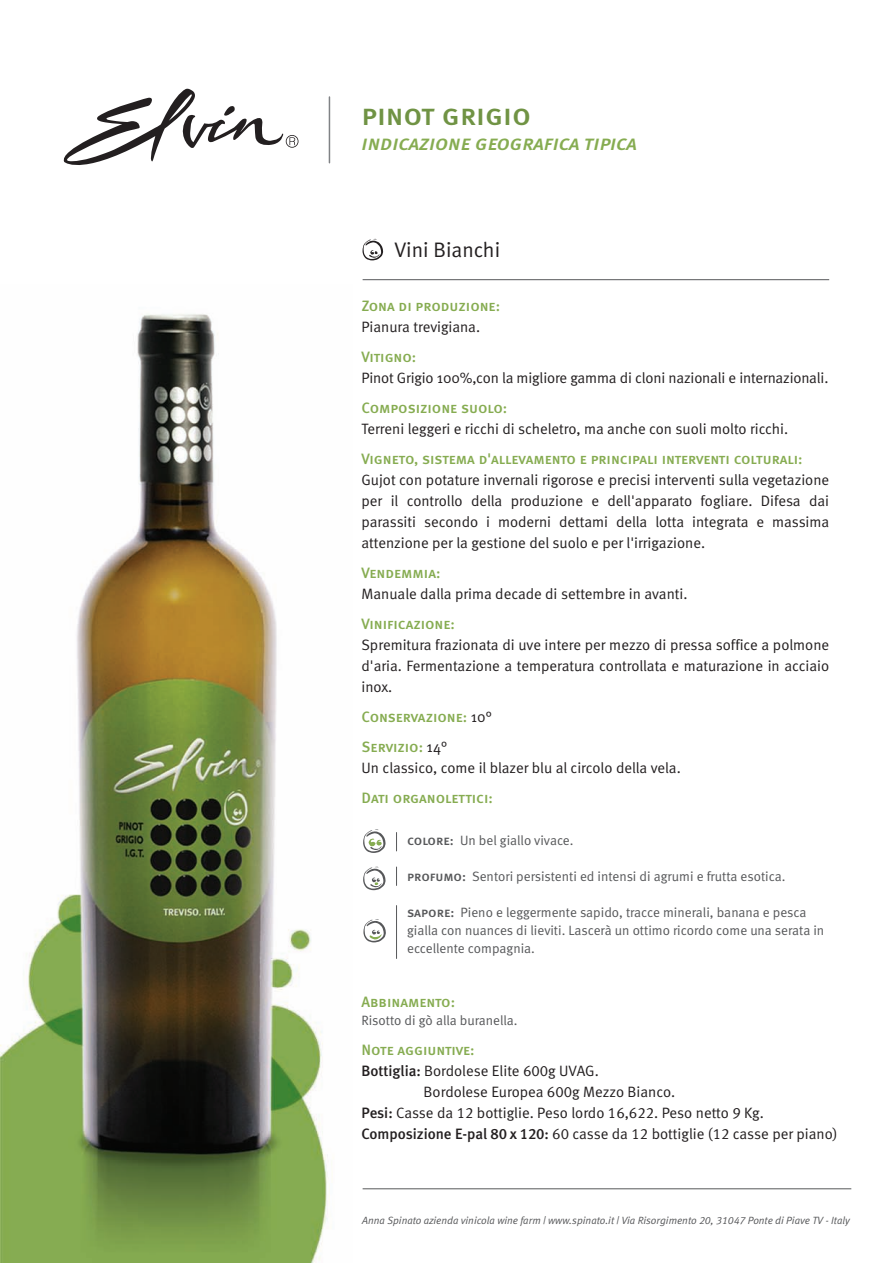
<style>
.page{position:relative;width:893px;height:1263px;background:#fff}
.page>*{position:absolute;margin:0;border:0;box-sizing:border-box;transform-origin:0 0}
.t1{font:30px "Meta Medium Caps";color:#709344}
.t2{font:21px "Meta Medium Italic Caps";color:#86ac51}
.t3{font:21px "Meta Normal";color:#231f20}
.t4{font:15px/21px "Meta Normal";letter-spacing:-.005em;color:#231f20;text-align:justify}
.t5{font:15px/30px "Meta Medium Caps";letter-spacing:-.005em;color:#86ac51}
.t6{font:15px "Meta Normal LF";color:#231f20}
.t7{font:13.5px/18px "Meta Normal";color:#57585a}
.t8{font:italic 10.5px "Meta Normal";color:#57585a}
.s1{font-family:"Meta Normal";color:#231f20}
.s2{font-family:"Meta Medium Caps"}
.s3{font-family:"Meta";font-weight:500}
.s4{font-family:"Meta Medium LF"}
.s5{font-family:"Meta Normal LF Italic Caps";font-style:normal}
</style>
<div class="page">
<svg style="left:63px;top:88px;width:235px;height:77px"></svg>
<hr style="left:329px;top:97px;width:1px;height:66px;background:#808285">
<svg style="left:362px;top:239px;width:21px;height:21px"></svg>
<svg style="left:363px;top:829px;width:23px;height:24px"></svg>
<svg style="left:363px;top:867px;width:23px;height:23px"></svg>
<svg style="left:363px;top:919px;width:23px;height:23px"></svg>
<hr style="left:363px;top:1188px;width:488px;height:1px;background:#57585a">
<hr style="left:363px;top:279px;width:466px;height:1px;background:#57585a">
<hr style="left:396px;top:905px;width:1px;height:53px;background:#57585a">
<svg style="left:396px;top:867px;width:1px;height:18px"></svg>
<svg style="left:396px;top:832px;width:1px;height:19px"></svg>
<img style="left:0;top:314px;width:330px;height:949px">
<h1 class="t1" style="left:361px;top:97px;width:171px">pinot grigio</h1>
<h2 class="t2" style="left:361px;top:130px;width:277px">indicazione geografica tipica</h2>
<h2 class="t3" style="left:395px;top:237px;width:107px">Vini Bianchi</h2>
<p class="t5" style="left:362px;top:291px;width:140px">Zona di produzione:</p>
<p class="t4" style="left:362px;top:316px;width:120px">Pianura trevigiana.</p>
<p class="t5" style="left:362px;top:342px;width:56px">Vitigno:</p>
<p class="t4" style="left:362px;top:367px;width:468px">Pinot Grigio 100%,con la migliore gamma di cloni nazionali e internazionali.</p>
<p class="t5" style="left:362px;top:393px;width:147px">Composizione suolo:</p>
<p class="t4" style="left:362px;top:418px;width:428px">Terreni leggeri e ricchi di scheletro, ma anche con suoli molto ricchi.</p>
<p class="t5" style="left:362px;top:444px;width:443px">Vigneto, sistema d'allevamento e principali interventi colturali:</p>
<p class="t4" style="left:362px;top:469px;width:469px">Gujot con potature invernali rigorose e precisi interventi sulla vegetazione per il controllo della produzione e dell'apparato fogliare. Difesa dai parassiti secondo i moderni dettami della lotta integrata e massima attenzione per la gestione del suolo e per l'irrigazione.</p>
<p class="t5" style="left:362px;top:558px;width:80px">Vendemmia:</p>
<p class="t4" style="left:362px;top:583px;width:328px">Manuale dalla prima decade di settembre in avanti.</p>
<p class="t5" style="left:362px;top:609px;width:95px">Vinificazione:</p>
<p class="t4" style="left:362px;top:634px;width:469px">Spremitura frazionata di uve intere per mezzo di pressa soffice a polmone d'aria. Fermentazione a temperatura controllata e maturazione in acciaio inox.</p>
<p class="t5" style="left:362px;top:702px;width:132px">Conservazione: <span class="s1">10°<br></span>Servizio: <span class="s1">14°</span></p>
<p class="t4" style="left:362px;top:757px;width:321px">Un classico, come il blazer blu al circolo della vela.</p>
<p class="t5" style="left:362px;top:783px;width:133px">Dati organolettici:</p>
<p class="t7" style="left:407px;top:831px;width:168px"><span class="s2">colore:</span> Un bel giallo vivace.</p>
<p class="t7" style="left:407px;top:867px;width:380px"><span class="s2">profumo:</span> Sentori persistenti ed intensi di agrumi e frutta esotica.</p>
<p class="t7" style="left:407px;top:903px;width:419px"><span class="s2">sapore:</span> Pieno e leggermente sapido, tracce minerali, banana e pesca gialla con nuances di lieviti. Lascerà un ottimo ricordo come una serata in eccellente compagnia.</p>
<p class="t5" style="left:362px;top:987px;width:95px">Abbinamento:</p>
<p class="t7" style="left:362px;top:1011px;width:158px">Risotto di gò alla buranella.</p>
<p class="t5" style="left:362px;top:1035px;width:115px">Note aggiuntive:</p>
<p class="t6" style="left:362px;top:1062px;width:239px"><span class="s3">Bottiglia:</span> Bordolese Elite 600g UVAG.</p>
<p class="t6" style="left:424px;top:1083px;width:253px">Bordolese Europea 600g Mezzo Bianco.</p>
<p class="t6" style="left:362px;top:1104px;width:404px"><span class="s3">Pesi:</span> Casse da 12 bottiglie. Peso lordo 16,622. Peso netto 9 Kg.</p>
<p class="t6" style="left:362px;top:1125px;width:478px"><span class="s3">Composizione E-pal</span> <span class="s4">80 x 120:</span> 60 casse da 12 bottiglie (12 casse per piano)</p>
<p class="t8" style="left:362px;top:1214px;width:489px">Anna Spinato azienda vinicola wine farm | www.spinato.it | Via Risorgimento <span class="s5">20</span>, <span class="s5">31047</span> Ponte di Piave TV - Italy</p>
</div>
